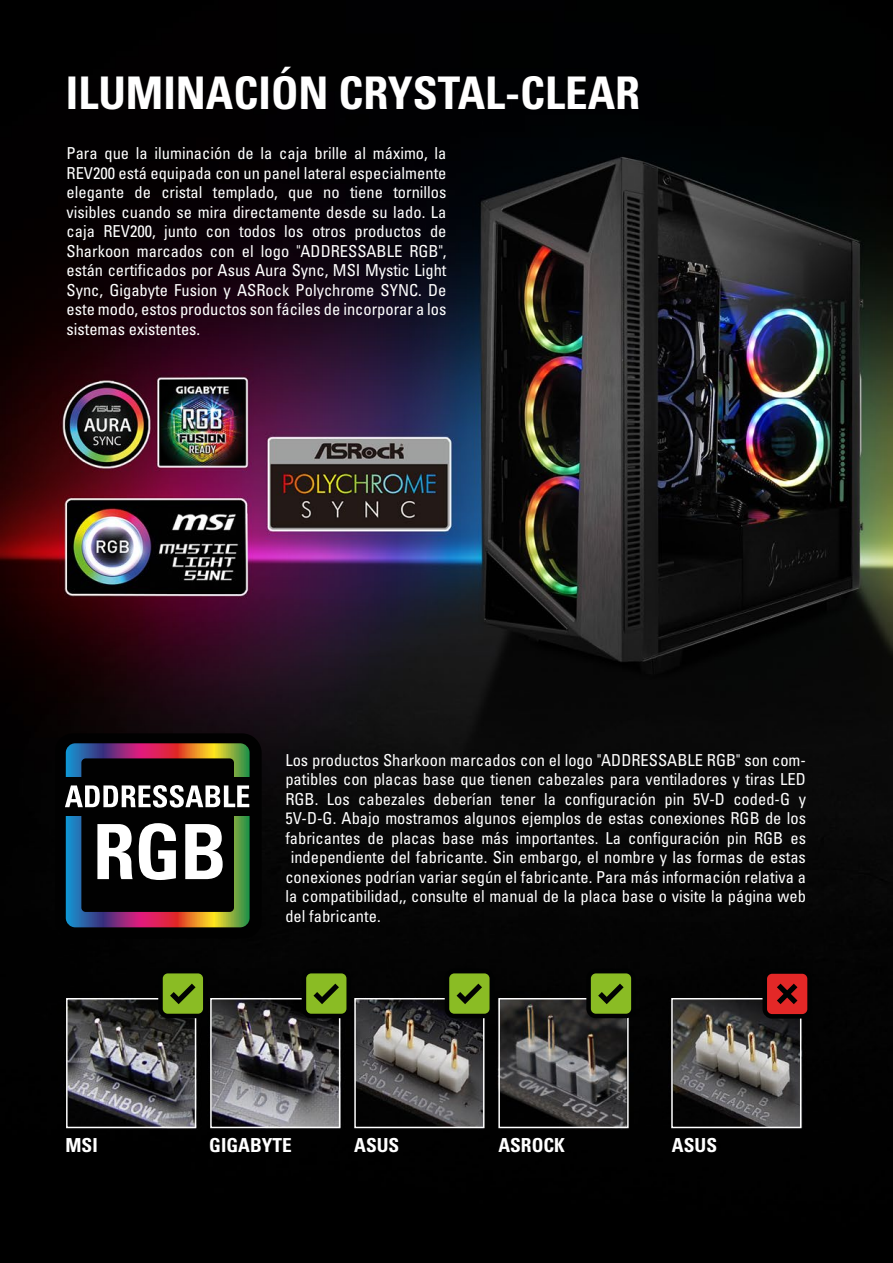
<style>
.page{position:relative;width:893px;height:1263px;background:#fff}
.page>*{position:absolute;margin:0;border:0;box-sizing:border-box;transform-origin:0 0}
.t1{font:700 condensed 45px "Univers";color:#fff}
.t2{font:700 condensed 19.35px "Univers";color:#fff}
.t3{font:condensed 16.5px/19.5px "Univers";color:#fff;text-align:justify}
</style>
<div class="page">
<img style="left:0;top:0;width:892px;height:1263px">
<div style="left:55px;top:733px;width:207px;height:206px;background:#010101;border-radius:18px"></div>
<svg style="left:65px;top:743px;width:185px;height:184px"></svg>
<div style="left:66px;top:998px;width:130px;height:130px;border:2px solid #fff"></div>
<div style="left:210px;top:998px;width:130px;height:130px;border:2px solid #fff"></div>
<div style="left:354px;top:998px;width:130px;height:130px;border:2px solid #fff"></div>
<div style="left:498px;top:998px;width:131px;height:130px;border:2px solid #fff"></div>
<div style="left:671px;top:998px;width:130px;height:130px;border:2px solid #fff"></div>
<svg style="left:762px;top:969px;width:50px;height:49px;background:#801717"></svg>
<svg style="left:158px;top:969px;width:50px;height:49px;background:#516f16"></svg>
<svg style="left:302px;top:969px;width:49px;height:49px;background:#537116"></svg>
<svg style="left:445px;top:969px;width:49px;height:49px;background:#537116"></svg>
<svg style="left:586px;top:969px;width:50px;height:49px;background:#516f16"></svg>
<h1 class="t1" style="left:66px;top:65px;width:576px">ILUMINACIÓN CRYSTAL-CLEAR</h1>
<p class="t3" style="left:67px;top:143px;width:382px">Para que la iluminación de la caja brille al máximo, la REV200 está equipada con un panel lateral especialmente elegante de cristal templado, que no tiene tornillos visibles cuando se mira directamente desde su lado. La caja REV200, junto con todos los otros productos de Sharkoon marcados con el logo "ADDRESSABLE RGB", están certificados por Asus Aura Sync, MSI Mystic Light Sync, Gigabyte Fusion y ASRock Polychrome SYNC. De este modo, estos productos son fáciles de incorporar a los sistemas existentes.</p>
<p class="t3" style="left:285px;top:750px;width:522px">Los productos Sharkoon marcados con el logo "ADDRESSABLE RGB" son com-</p>
<p class="t3" style="left:285px;top:770px;width:522px">patibles con placas base que tienen cabezales para ventiladores y tiras LED</p>
<p class="t3" style="left:285px;top:789px;width:522px">RGB. Los cabezales deberían tener la configuración pin 5V-D coded-G y</p>
<p class="t3" style="left:285px;top:809px;width:522px">5V-D-G. Abajo mostramos algunos ejemplos de estas conexiones RGB de los</p>
<p class="t3" style="left:285px;top:828px;width:522px">fabricantes de placas base más importantes. La configuración pin RGB es</p>
<p class="t3" style="left:291px;top:848px;width:517px">independiente del fabricante. Sin embargo, el nombre y las formas de estas</p>
<p class="t3" style="left:285px;top:867px;width:522px">conexiones podrían variar según el fabricante. Para más información relativa a</p>
<p class="t3" style="left:285px;top:887px;width:522px">la compatibilidad,, consulte el manual de la placa base o visite la página web</p>
<p class="t3" style="left:285px;top:906px;width:97px">del fabricante.</p>
<p class="t2" style="left:66px;top:1133px;width:34px">MSI</p>
<p class="t2" style="left:209px;top:1133px;width:84px">GIGABYTE</p>
<p class="t2" style="left:354px;top:1133px;width:47px">ASUS</p>
<p class="t2" style="left:498px;top:1133px;width:68px">ASROCK</p>
<p class="t2" style="left:672px;top:1133px;width:47px">ASUS</p>
</div>
